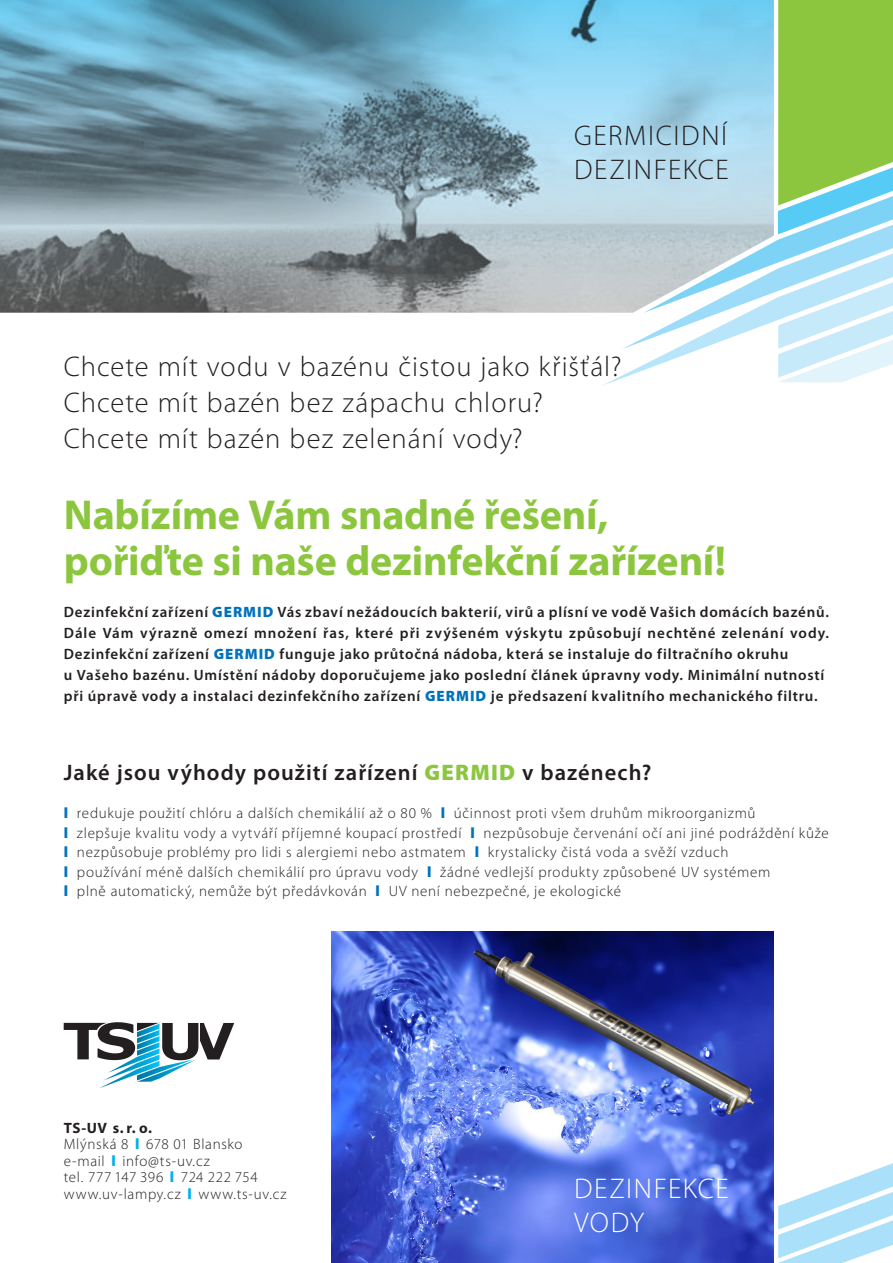
<style>
.page{position:relative;width:893px;height:1263px;background:#fff}
.page>*{position:absolute;margin:0;border:0;box-sizing:border-box;transform-origin:0 0}
.t1{font:700 42px/46.2px "Myriad Pro";letter-spacing:-.005em;color:#8bc63e}
.t2{font:300 28.5px/36px "Myriad Pro";letter-spacing:.045em;color:#231f20}
.t3{font:300 28.5px/34.2px "Myriad Pro";letter-spacing:.05em;color:#fff}
.t4{font:600 22.5px "Myriad Pro";letter-spacing:.045em;color:#231f20}
.t5{font:300 15px/16.5px "Myriad Pro";letter-spacing:.045em;color:#231f20}
.t6{font:600 15px/21px "Myriad Pro";letter-spacing:.055em;color:#231f20}
.s1{font-weight:900;color:#0072bc}
.s2{font-weight:900;color:#8bc63e}
.s3{font-weight:700}
.s4{font-weight:900;color:#00aeef}
</style>
<div class="page">
<svg style="left:64px;top:1022px;width:170px;height:66px"></svg>
<img style="left:0;top:0;width:601px;height:313px">
<svg style="left:601px;top:0;width:292px;height:386px"></svg>
<svg style="left:778px;top:1163px;width:115px;height:100px"></svg>
<img style="left:332px;top:931px;width:442px;height:332px">
<p class="t2" style="left:574px;top:118px;width:156px;line-height:34.2px">Germicidní dezinfekce</p>
<p class="t2" style="left:64px;top:349px;width:559px">Chcete mít vodu v bazénu čistou jako křišťál?<br>Chcete mít bazén bez zápachu chloru?<br>Chcete mít bazén bez zelenání vody?</p>
<p class="t1" style="left:64px;top:490px;width:664px">Nabízíme Vám snadné řešení, pořiďte si naše dezinfekční zařízení!</p>
<p class="t6" style="left:64px;top:601px;width:767px">Dezinfekční zařízení <span class="s1">GERMID</span> Vás zbaví nežádoucích bakterií, virů a plísní ve vodě Vašich domácích bazénů.<br>Dále Vám výrazně omezí množení řas, které při zvýšeném výskytu způsobují nechtěné zelenání vody.<br>Dezinfekční zařízení <span class="s1">GERMID</span> funguje jako průtočná nádoba, která se instaluje do filtračního okruhu<br>u Vašeho bazénu. Umístění nádoby doporučujeme jako poslední článek úpravny vody. Minimální nutností při úpravě vody a instalaci dezinfekčního zařízení <span class="s1">GERMID</span> je předsazení kvalitního mechanického filtru.</p>
<p class="t4" style="left:64px;top:758px;width:589px">Jaké jsou výhody použití zařízení <span class="s2">GERMID</span> v bazénech?</p>
<p class="t5" style="left:64px;top:803px;width:766px;line-height:19.5px"><span class="s1">l</span> redukuje použití chlóru a dalších chemikálií až o 80 % <span class="s1">l</span> účinnost proti všem druhům mikroorganizmů<br><span class="s1">l</span> zlepšuje kvalitu vody a vytváří příjemné koupací prostředí <span class="s1">l</span> nezpůsobuje červenání očí ani jiné podráždění kůže <span class="s1">l</span> nezpůsobuje problémy pro lidi s alergiemi nebo astmatem <span class="s1">l</span> krystalicky čistá voda a svěží vzduch<br><span class="s1">l</span> používání méně dalších chemikálií pro úpravu vody <span class="s1">l</span> žádné vedlejší produkty způsobené UV systémem<br><span class="s1">l</span> plně automatický, nemůže být předávkován <span class="s1">l</span> UV není nebezpečné, je ekologické</p>
<p class="t5" style="left:64px;top:1119px;width:224px"><span class="s3">TS-UV s. r. o.<br></span>Mlýnská 8 <span class="s4">l</span> 678 01 Blansko e-mail <span class="s4">l</span> info@ts-uv.cz<br>tel. 777 147 396 <span class="s4">l</span> 724 222 754 www.uv-lampy.cz <span class="s4">l</span> www.ts-uv.cz</p>
<p class="t3" style="left:574px;top:1171px;width:156px">dezinfekce vody</p>
</div>
